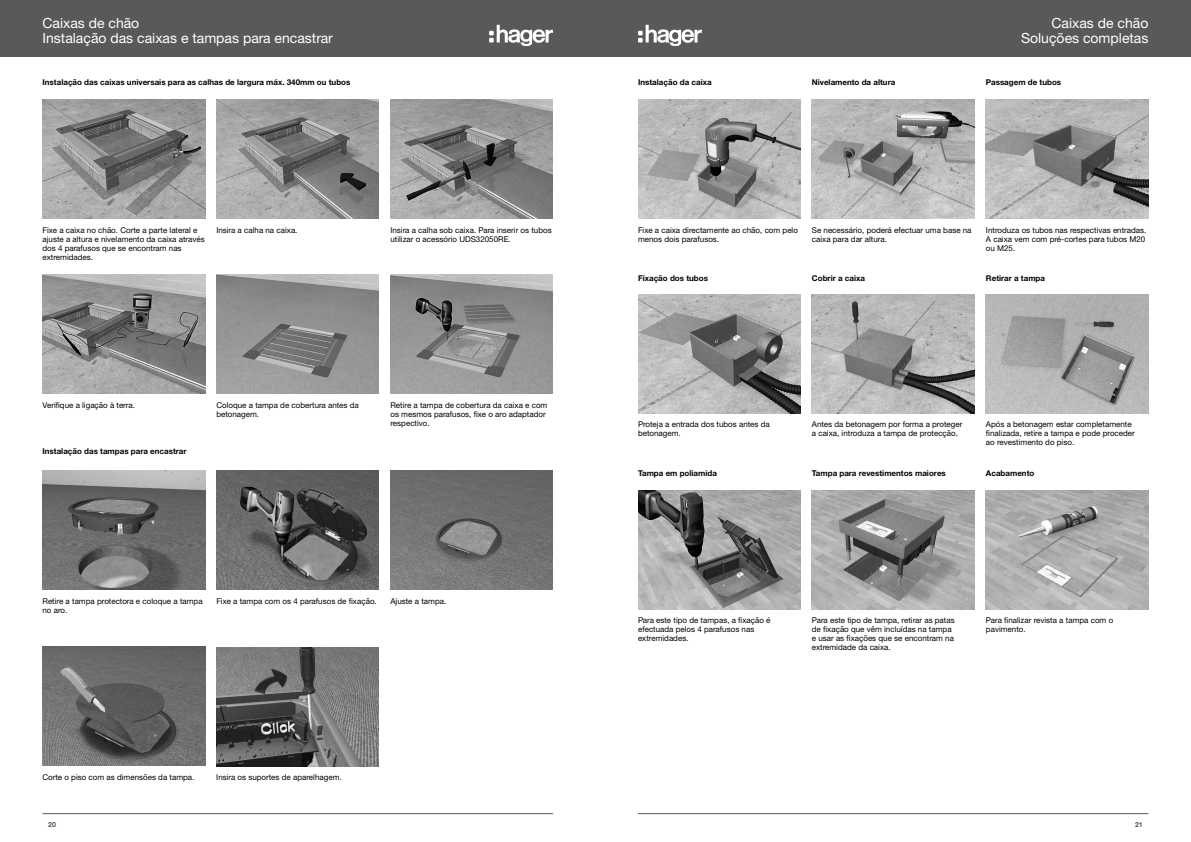
<style>
.page{position:relative;width:1191px;height:842px;background:#fff}
.page>*{position:absolute;margin:0;border:0;box-sizing:border-box;transform-origin:0 0}
.t1{font:14px/15px "Helvetica Neue LTW1 G";color:#fff;text-align:right}
.t2{font:8px/9px "Helvetica Neue LTW1 G";color:#000}
.t3{font:700 8px "Helvetica Neue LTW1 G";color:#000}
.t4{font:700 7px "Helvetica Neue LTW1 G";color:#58595b}
</style>
<div class="page">
<div style="left:595px;top:0;width:596px;height:57px;background:#58595b"></div>
<hr style="left:638px;top:813px;width:510px;height:1px;background:#58595b">
<svg style="left:638px;top:25px;width:64px;height:21px"></svg>
<div style="left:0;top:0;width:595px;height:57px;background:#58595b"></div>
<hr style="left:43px;top:813px;width:510px;height:1px;background:#58595b">
<svg style="left:489px;top:25px;width:64px;height:21px"></svg>
<img style="left:43px;top:99px;width:162px;height:119px">
<img style="left:216px;top:99px;width:163px;height:119px">
<img style="left:390px;top:99px;width:163px;height:119px">
<img style="left:43px;top:275px;width:162px;height:119px">
<img style="left:216px;top:275px;width:163px;height:119px">
<img style="left:390px;top:275px;width:163px;height:119px">
<img style="left:43px;top:471px;width:162px;height:119px">
<img style="left:216px;top:471px;width:163px;height:118px">
<img style="left:390px;top:471px;width:163px;height:119px">
<img style="left:43px;top:646px;width:162px;height:119px">
<img style="left:216px;top:648px;width:163px;height:119px">
<img style="left:638px;top:99px;width:162px;height:119px">
<img style="left:812px;top:99px;width:162px;height:119px">
<img style="left:986px;top:99px;width:162px;height:119px">
<img style="left:638px;top:294px;width:162px;height:119px">
<img style="left:812px;top:294px;width:162px;height:119px">
<img style="left:986px;top:294px;width:162px;height:119px">
<img style="left:638px;top:490px;width:162px;height:119px">
<img style="left:812px;top:490px;width:162px;height:119px">
<img style="left:986px;top:490px;width:162px;height:119px">
<h1 class="t1" style="left:43px;top:15px;width:292px;text-align:left">Caixas de chão<br>Instalação das caixas e tampas para encastrar</h1>
<p class="t3" style="left:43px;top:77px;width:309px">Instalação das caixas universais para as calhas de largura máx. 340mm ou tubos</p>
<p class="t2" style="left:43px;top:225px;width:164px">Fixe a caixa no chão. Corte a parte lateral e ajuste a altura e nivelamento da caixa através dos 4 parafusos que se encontram nas extremidades.</p>
<p class="t2" style="left:216px;top:225px;width:83px">Insira a calha na caixa.</p>
<p class="t2" style="left:390px;top:225px;width:163px">Insira a calha sob caixa. Para inserir os tubos utilizar o acessório UDS32050RE.</p>
<p class="t2" style="left:43px;top:401px;width:94px">Verifique a ligação à terra.</p>
<p class="t2" style="left:216px;top:401px;width:144px">Coloque a tampa de cobertura antes da betonagem.</p>
<p class="t2" style="left:390px;top:401px;width:158px">Retire a tampa de cobertura da caixa e com os mesmos parafusos, fixe o aro adaptador respectivo.</p>
<p class="t3" style="left:42px;top:446px;width:146px">Instalação das tampas para encastrar</p>
<p class="t2" style="left:43px;top:597px;width:162px">Retire a tampa protectora e coloque a tampa no aro.</p>
<p class="t2" style="left:216px;top:597px;width:162px">Fixe a tampa com os 4 parafusos de fixação.</p>
<p class="t2" style="left:390px;top:597px;width:57px">Ajuste a tampa.</p>
<p class="t2" style="left:42px;top:773px;width:153px">Corte o piso com as dimensões da tampa.</p>
<p class="t2" style="left:216px;top:773px;width:127px">Insira os suportes de aparelhagem.</p>
<h1 class="t1" style="left:1021px;top:15px;width:129px">Caixas de chão<br>Soluções completas</h1>
<p class="t3" style="left:638px;top:77px;width:75px">Instalação da caixa</p>
<p class="t3" style="left:812px;top:77px;width:85px">Nivelamento da altura</p>
<p class="t3" style="left:986px;top:77px;width:77px">Passagem de tubos</p>
<p class="t2" style="left:638px;top:225px;width:161px">Fixe a caixa directamente ao chão, com pelo menos dois parafusos.</p>
<p class="t2" style="left:812px;top:225px;width:161px">Se necessário, poderá efectuar uma base na caixa para dar altura.</p>
<p class="t2" style="left:986px;top:225px;width:162px;text-align:justify">Introduza os tubos nas respectivas entradas.<br>A caixa vem com pré-cortes para tubos M20 ou M25.</p>
<p class="t3" style="left:638px;top:273px;width:71px">Fixação dos tubos</p>
<p class="t3" style="left:812px;top:273px;width:55px">Cobrir a caixa</p>
<p class="t3" style="left:986px;top:273px;width:61px">Retirar a tampa</p>
<p class="t2" style="left:638px;top:420px;width:133px">Proteja a entrada dos tubos antes da betonagem.</p>
<p class="t2" style="left:812px;top:420px;width:152px">Antes da betonagem por forma a proteger a caixa, introduza a tampa de protecção.</p>
<p class="t2" style="left:986px;top:420px;width:150px">Após a betonagem estar completamente finalizada, retire a tampa e pode proceder ao revestimento do piso.</p>
<p class="t3" style="left:638px;top:468px;width:80px">Tampa em poliamida</p>
<p class="t3" style="left:812px;top:468px;width:135px">Tampa para revestimentos maiores</p>
<p class="t3" style="left:986px;top:468px;width:50px">Acabamento</p>
<p class="t2" style="left:638px;top:615px;width:134px">Para este tipo de tampas, a fixação é efectuada pelos 4 parafusos nas extremidades.</p>
<p class="t2" style="left:812px;top:615px;width:144px">Para este tipo de tampa, retirar as patas de fixação que vêm incluídas na tampa e usar as fixações que se encontram na extremidade da caixa.</p>
<p class="t2" style="left:986px;top:615px;width:129px">Para finalizar revista a tampa com o pavimento.</p>
<p class="t4" style="left:48px;top:820px;width:9px">20</p>
<p class="t4" style="left:1135px;top:820px;width:9px">21</p>
</div>
